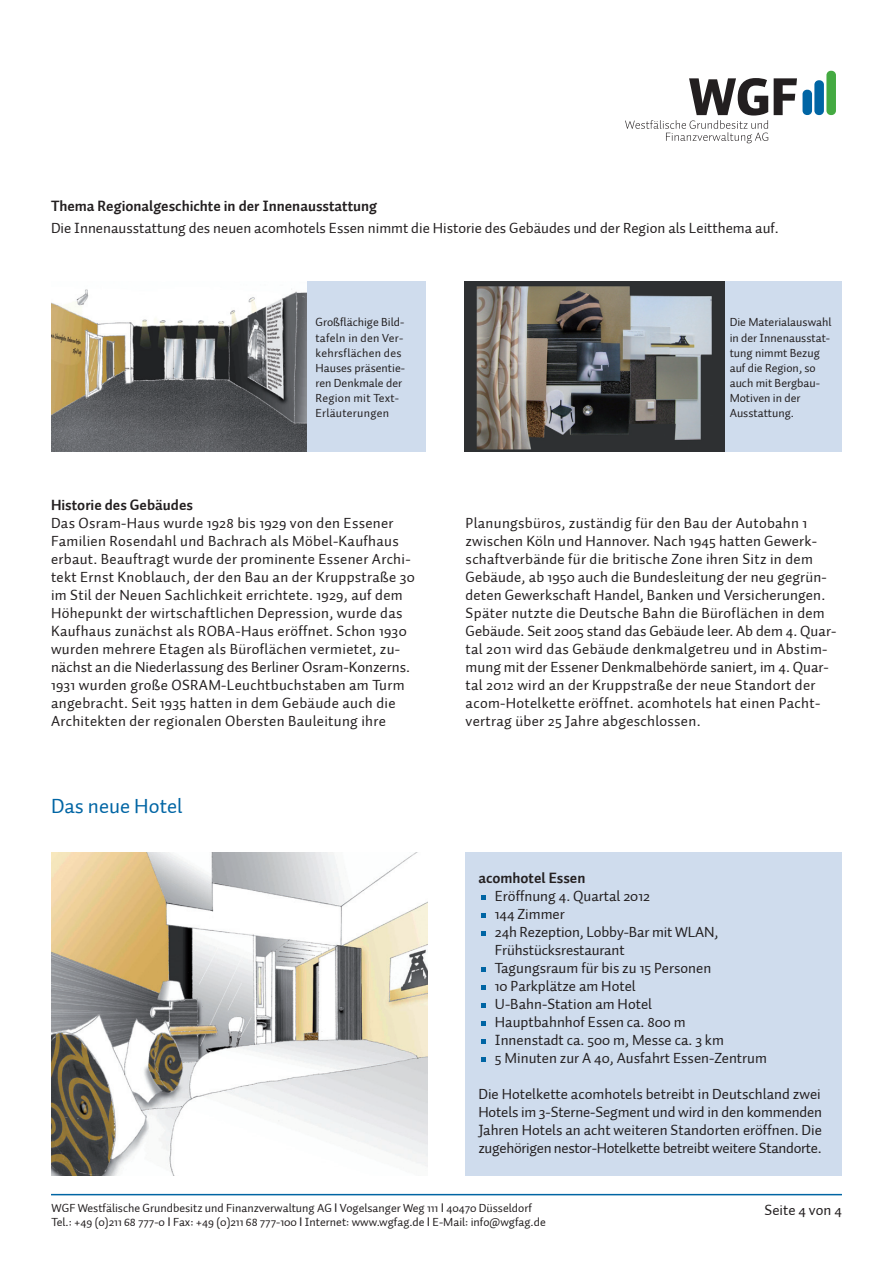
<style>
.page{position:relative;width:893px;height:1263px;background:#fff}
.page>*{position:absolute;margin:0;border:0;box-sizing:border-box;transform-origin:0 0}
.t1{font:21px "Auto 1";color:#0065a4}
.t2{font:15px/18px "Auto 1";letter-spacing:.02em;color:#231f20}
.t3{font:15px "Auto 1";color:#231f20}
.t4{font:700 15px "Auto 1";color:#231f20}
.t5{font:15px "Auto 1";letter-spacing:-.01em;color:#231f20}
.t6{font:12px/15px "Auto 1";color:#231f20}
.t7{font:12px/15px "Auto 1";letter-spacing:.02em;color:#231f20}
.s1{font-style:inherit}
.s2{font-family:"Arial"}
</style>
<div class="page">
<hr style="left:51px;top:1194px;width:791px;height:1px;background:#0065a4">
<div style="left:721px;top:282px;width:121px;height:170px;background:#cfdced"></div>
<svg style="left:625px;top:78px;width:143px;height:65px"></svg>
<svg style="left:774px;top:78px;width:23px;height:37px"></svg>
<div style="left:802px;top:90px;width:10px;height:25px;background:#0065a4;border-radius:4px"></div>
<div style="left:814px;top:80px;width:10px;height:35px;background:#0065a4;border-radius:4px"></div>
<div style="left:826px;top:71px;width:10px;height:44px;background:#44aa42;border-radius:4px"></div>
<img style="left:51px;top:289px;width:256px;height:163px">
<img style="left:465px;top:282px;width:259px;height:170px">
<img style="left:51px;top:853px;width:376px;height:323px">
<div style="left:307px;top:282px;width:118px;height:170px;background:#cfdced"></div>
<div style="left:466px;top:853px;width:376px;height:323px;background:#cfdced"></div>
<svg style="left:481px;top:895px;width:5px;height:4px"></svg>
<svg style="left:481px;top:913px;width:5px;height:4px"></svg>
<svg style="left:481px;top:931px;width:4px;height:4px"></svg>
<svg style="left:481px;top:967px;width:5px;height:4px"></svg>
<svg style="left:481px;top:985px;width:5px;height:4px"></svg>
<svg style="left:481px;top:1003px;width:5px;height:4px"></svg>
<svg style="left:481px;top:1021px;width:5px;height:4px"></svg>
<svg style="left:481px;top:1039px;width:5px;height:4px"></svg>
<svg style="left:481px;top:1057px;width:5px;height:4px"></svg>
<p class="t4" style="left:51px;top:196px;width:328px">Thema Regionalgeschichte in der Innenausstattung</p>
<p class="t3" style="left:51px;top:219px;width:729px">Die Innenausstattung des neuen acomhotels Essen nimmt die Historie des Gebäudes und der Region als Leitthema auf.</p>
<p class="t7" style="left:315px;top:315px;width:91px">Großflächige Bild&shy;tafeln in den Ver&shy;kehrsflächen des<br>Hauses präsentie&shy;ren Denkmale der<br>Region mit Text-<br>Erläuterungen</p>
<p class="t6" style="left:730px;top:315px;width:103px">Die Materialauswahl in der Innenausstat&shy;tung nimmt Bezug auf die Region, so auch mit Bergbau-<br>Motiven in der<br>Ausstattung.</p>
<p class="t4" style="left:51px;top:495px;width:144px">Historie des Gebäudes</p>
<p class="t2" style="left:51px;top:514px;width:365px">Das Osram-Haus wurde 1928 bis 1929 von den Essener Familien Rosendahl und Bachrach als Möbel-Kaufhaus erbaut. Beauftragt wurde der prominente Essener Archi&shy;tekt Ernst Knoblauch, der den Bau an der Kruppstraße 30 im Stil der Neuen Sachlichkeit errichtete. 1929, auf dem Höhepunkt der wirtschaftlichen Depression, wurde das Kaufhaus zunächst als ROBA-Haus eröffnet. Schon 1930 wurden mehrere Etagen als Büroflächen vermietet, zu&shy;nächst an die Niederlassung des Berliner Osram-Konzerns.<br>1931 wurden große OSRAM-Leuchtbuchstaben am Turm angebracht. Seit 1935 hatten in dem Gebäude auch die Architekten der regionalen Obersten Bauleitung ihre</p>
<p class="t2" style="left:466px;top:514px;width:372px">Planungsbüros, zuständig für den Bau der Autobahn 1 zwischen Köln und Hannover. Nach 1945 hatten Gewerk&shy;schaftverbände für die britische Zone ihren Sitz in dem Gebäude, ab 1950 auch die Bundesleitung der neu gegrün&shy;deten Gewerkschaft Handel, Banken und Versicherungen.<br>Später nutzte die Deutsche Bahn die Büroflächen in dem Gebäude. Seit 2005 stand das Gebäude leer. Ab dem <span class="s1">4</span>. Quar&shy;tal 2011 wird das Gebäude denkmalgetreu und in Abstim&shy;mung mit der Essener Denkmalbehörde saniert, im <span class="s1">4</span>. Quar&shy;tal 2012 wird an der Kruppstraße der neue Standort der acom-Hotelkette eröffnet. acomhotels hat einen Pacht&shy;vertrag über 25 Jahre abgeschlossen.</p>
<p class="t1" style="left:51px;top:792px;width:133px">Das neue Hotel</p>
<p class="t4" style="left:478px;top:868px;width:109px">acomhotel Essen</p>
<p class="t3" style="left:495px;top:887px;width:157px">Eröffnung <span class="s1">4</span>. Quartal 2012</p>
<p class="t3" style="left:495px;top:905px;width:71px">144 Zimmer</p>
<p class="t5" style="left:495px;top:923px;width:225px">24h Rezeption, Lobby-Bar mit WLAN,</p>
<p class="t5" style="left:495px;top:941px;width:131px">Frühstücksrestaurant</p>
<p class="t3" style="left:495px;top:959px;width:218px">Tagungsraum für bis zu 15 Personen</p>
<p class="t3" style="left:495px;top:977px;width:142px">10 Parkplätze am Hotel</p>
<p class="t3" style="left:495px;top:995px;width:159px">U-Bahn-Station am Hotel</p>
<p class="t3" style="left:495px;top:1013px;width:192px">Hauptbahnhof Essen ca. 800 m</p>
<p class="t3" style="left:495px;top:1031px;width:231px">Innenstadt ca. 500 m, Messe ca. 3 km</p>
<p class="t3" style="left:495px;top:1049px;width:274px">5 Minuten zur A 40, Ausfahrt Essen-Zentrum</p>
<p class="t2" style="left:478px;top:1085px;width:345px;text-align:justify">Die Hotelkette acom<span class="s1">hotels</span> betreibt <span class="s1">i</span>n Deutschland zwei Hotels im 3-Sterne-Segment und wird in den kommenden Jahren Hotels an acht weiteren Standorten eröffnen. Die zugehörigen nestor-Hotelkette betreibt weitere Standorte.</p>
<p class="t6" style="left:52px;top:1200px;width:496px;line-height:14.4px">WGF Westfälische Grundbesitz und Finanzverwaltung AG <span class="s2">I</span> Vogelsanger Weg 111 <span class="s2">I</span> 40470 Düsseldorf<br>Tel.: +49 (0)211 68 777-0 <span class="s2">I</span> Fax: +49 (0)211 68 777-100 <span class="s2">I</span> Internet: www.wgfag.de <span class="s2">I</span> E-Mail: info@wgfag.de</p>
<p class="t3" style="left:764px;top:1200px;width:79px">Seite 4 von 4</p>
</div>
